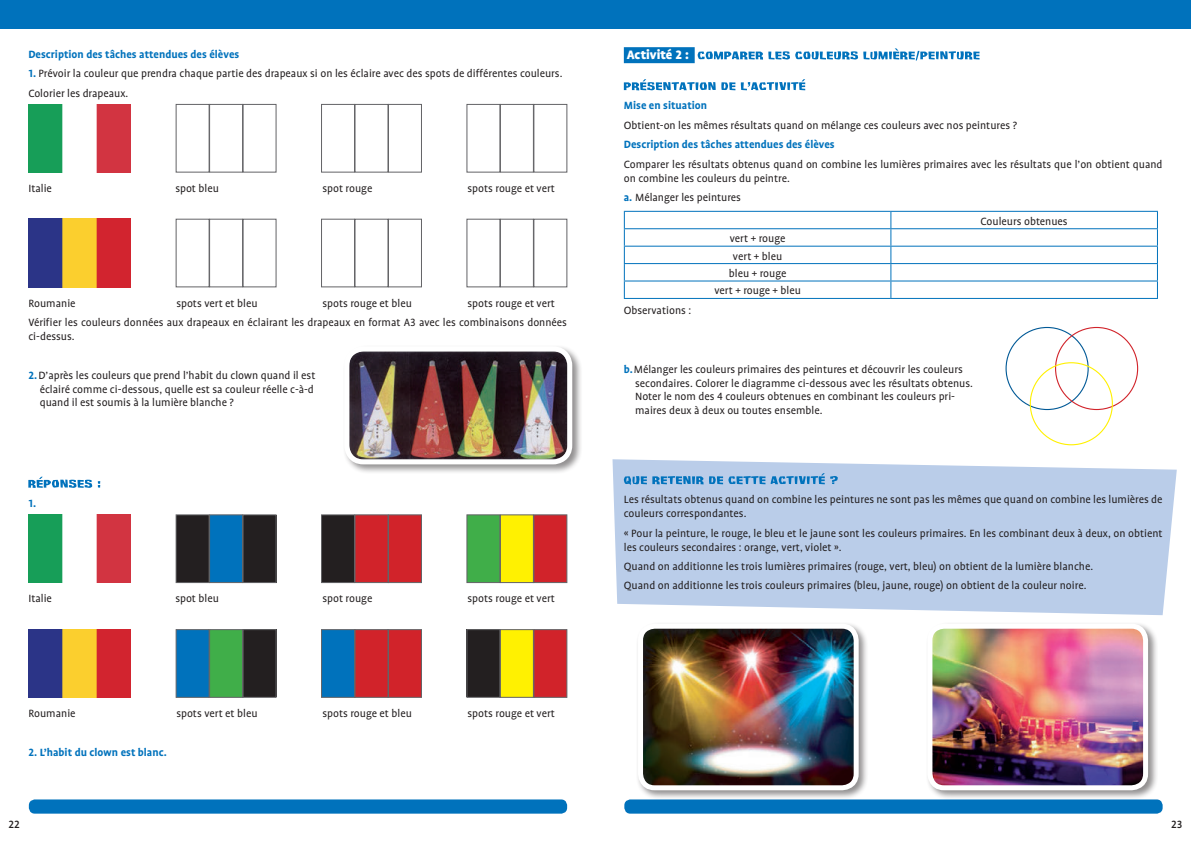
<style>
.page{position:relative;width:1191px;height:842px;background:#fff}
.page>*{position:absolute;margin:0;border:0;box-sizing:border-box;transform-origin:0 0}
.t1{font:900 14px "Profile OT";color:#fff}
.t2{font:12px/13.8px "Profile OT";color:#231f20}
.t3{font:700 12px "Profile OT";color:#0072bc}
.t4{font:500 12px "Profile OT";color:#231f20}
.s1{font-weight:700;color:#0072bc}
</style>
<div class="page">
<svg style="left:612px;top:459px;width:564px;height:156px;background:#c0d1ea"></svg>
<div style="left:29px;top:799px;width:538px;height:15px;background:#0072bc;border-radius:6px"></div>
<div style="left:624px;top:799px;width:538px;height:15px;background:#0072bc;border-radius:6px"></div>
<img style="left:28px;top:104px;width:103px;height:68px">
<div style="left:176px;top:104px;width:33px;height:68px;border:1px solid #636366"></div>
<div style="left:209px;top:104px;width:34px;height:68px;border:1px solid #636366"></div>
<div style="left:321px;top:104px;width:34px;height:68px;border:1px solid #636366"></div>
<div style="left:388px;top:104px;width:34px;height:68px;border:1px solid #636366"></div>
<div style="left:500px;top:104px;width:33px;height:68px;border:1px solid #636366"></div>
<div style="left:533px;top:104px;width:34px;height:68px;border:1px solid #636366"></div>
<img style="left:28px;top:219px;width:103px;height:68px">
<div style="left:176px;top:219px;width:33px;height:68px;border:1px solid #636366"></div>
<div style="left:209px;top:219px;width:34px;height:68px;border:1px solid #636366"></div>
<div style="left:321px;top:219px;width:34px;height:68px;border:1px solid #636366"></div>
<div style="left:388px;top:219px;width:34px;height:68px;border:1px solid #636366"></div>
<div style="left:500px;top:219px;width:33px;height:68px;border:1px solid #636366"></div>
<div style="left:533px;top:219px;width:34px;height:68px;border:1px solid #636366"></div>
<svg style="left:28px;top:477px;width:72px;height:11px"></svg>
<img style="left:28px;top:514px;width:103px;height:69px">
<div style="left:176px;top:515px;width:33px;height:68px;background:#231f20"></div>
<div style="left:176px;top:515px;width:33px;height:68px;border:1px solid #636366"></div>
<div style="left:209px;top:515px;width:34px;height:68px;background:#0072bc;border:1px solid #636366"></div>
<div style="left:243px;top:515px;width:33px;height:68px;background:#231f20"></div>
<div style="left:243px;top:515px;width:33px;height:68px;border:1px solid #636366"></div>
<div style="left:321px;top:515px;width:33px;height:68px;background:#231f20"></div>
<div style="left:321px;top:515px;width:34px;height:68px;border:1px solid #636366"></div>
<div style="left:355px;top:515px;width:33px;height:68px;background:#d1232a;border:1px solid #636366"></div>
<div style="left:388px;top:515px;width:34px;height:68px;background:#d1232a;border:1px solid #636366"></div>
<div style="left:467px;top:515px;width:33px;height:68px;background:#40ae49;border:1px solid #636366"></div>
<div style="left:500px;top:515px;width:33px;height:68px;background:#fff101;border:1px solid #636366"></div>
<div style="left:533px;top:515px;width:34px;height:68px;background:#d1232a;border:1px solid #636366"></div>
<img style="left:28px;top:629px;width:103px;height:69px">
<div style="left:176px;top:629px;width:33px;height:69px;background:#0072bc;border:1px solid #636366"></div>
<div style="left:209px;top:629px;width:34px;height:69px;background:#40ae49;border:1px solid #636366"></div>
<div style="left:243px;top:630px;width:33px;height:67px;background:#231f20"></div>
<div style="left:243px;top:629px;width:33px;height:69px;border:1px solid #636366"></div>
<div style="left:321px;top:629px;width:34px;height:69px;background:#0072bc;border:1px solid #636366"></div>
<div style="left:355px;top:629px;width:33px;height:69px;background:#d1232a;border:1px solid #636366"></div>
<div style="left:388px;top:629px;width:34px;height:69px;background:#d1232a;border:1px solid #636366"></div>
<div style="left:467px;top:630px;width:33px;height:67px;background:#231f20"></div>
<div style="left:467px;top:629px;width:33px;height:69px;border:1px solid #636366"></div>
<div style="left:500px;top:629px;width:33px;height:69px;background:#fff101;border:1px solid #636366"></div>
<div style="left:533px;top:629px;width:34px;height:69px;background:#d1232a;border:1px solid #636366"></div>
<div style="left:0;top:0;width:1191px;height:28px;background:#0072bc"></div>
<div style="left:624px;top:47px;width:70px;height:16px;background:#0072bc"></div>
<svg style="left:697px;top:48px;width:282px;height:13px"></svg>
<svg style="left:624px;top:79px;width:181px;height:11px"></svg>
<hr style="left:624px;top:211px;width:267px;height:1px;background:#0072bc">
<hr style="left:891px;top:211px;width:267px;height:1px;background:#0072bc">
<hr style="left:624px;top:228px;width:267px;height:1px;background:#0072bc">
<hr style="left:891px;top:228px;width:267px;height:1px;background:#0072bc">
<hr style="left:624px;top:246px;width:267px;height:1px;background:#0072bc">
<hr style="left:891px;top:246px;width:267px;height:1px;background:#0072bc">
<hr style="left:624px;top:263px;width:267px;height:1px;background:#0072bc">
<hr style="left:891px;top:263px;width:267px;height:1px;background:#0072bc">
<hr style="left:624px;top:280px;width:267px;height:1px;background:#0072bc">
<svg style="left:624px;top:212px;width:1px;height:86px"></svg>
<hr style="left:891px;top:280px;width:267px;height:1px;background:#0072bc">
<svg style="left:890px;top:212px;width:1px;height:86px"></svg>
<svg style="left:1157px;top:212px;width:1px;height:86px"></svg>
<hr style="left:624px;top:298px;width:267px;height:1px;background:#0072bc">
<hr style="left:891px;top:298px;width:267px;height:1px;background:#0072bc">
<svg style="left:624px;top:473px;width:213px;height:12px;background:#7aadd9"></svg>
<div style="left:925px;top:622px;width:233px;height:178px;background:#231f20;opacity:.5"></div>
<img style="left:930px;top:626px;width:215px;height:162px">
<div style="left:927px;top:624px;width:221px;height:166px;border:5px solid #fff;border-radius:14px"></div>
<div style="left:636px;top:622px;width:232px;height:178px;background:#231f20;opacity:.5"></div>
<img style="left:640px;top:626px;width:216px;height:162px">
<div style="left:638px;top:624px;width:220px;height:166px;border:5px solid #fff;border-radius:14px"></div>
<div style="left:342px;top:344px;width:240px;height:130px;background:#231f20;opacity:.5"></div>
<img style="left:350px;top:352px;width:216px;height:106px">
<div style="left:344px;top:346px;width:228px;height:118px;border:5px solid #fff;border-radius:17px"></div>
<div style="left:1005px;top:327px;width:83px;height:83px;border:1px solid #005996;border-radius:50%"></div>
<div style="left:1055px;top:327px;width:83px;height:83px;border:1px solid #d1232a;border-radius:50%"></div>
<p class="t3" style="left:28px;top:47px;width:212px">Description des tâches attendues des élèves</p>
<p class="t2" style="left:28px;top:64px;width:535px;line-height:19.5px"><span class="s1">1.</span> Prévoir la couleur que prendra chaque partie des drapeaux si on les éclaire avec des spots de différentes couleurs.<br>Colorier les drapeaux.</p>
<p class="t2" style="left:28px;top:181px;width:25px">Italie</p>
<p class="t2" style="left:175px;top:181px;width:45px">spot bleu</p>
<p class="t2" style="left:322px;top:181px;width:51px">spot rouge</p>
<p class="t2" style="left:467px;top:181px;width:89px">spots rouge et vert</p>
<p class="t2" style="left:28px;top:296px;width:49px">Roumanie</p>
<p class="t2" style="left:176px;top:296px;width:83px">spots vert et bleu</p>
<p class="t2" style="left:322px;top:296px;width:91px">spots rouge et bleu</p>
<p class="t2" style="left:28px;top:293px;width:540px;line-height:19.5px;text-indent:439px">spots rouge et vert<br>Vérifier les couleurs données aux drapeaux en éclairant les drapeaux en format A3 avec les combinaisons données</p>
<p class="t2" style="left:28px;top:330px;width:48px">ci-dessus.</p>
<p class="t2" style="left:40px;top:368px;width:277px;text-indent:-11px"><span class="s1">2.</span>D’après les couleurs que prend l’habit du clown quand il est éclairé comme ci-dessous, quelle est sa couleur réelle c-à-d quand il est soumis à la lumière blanche ?</p>
<p class="t3" style="left:28px;top:497px;width:9px">1.</p>
<p class="t2" style="left:28px;top:592px;width:25px">Italie</p>
<p class="t2" style="left:175px;top:592px;width:45px">spot bleu</p>
<p class="t2" style="left:322px;top:592px;width:51px">spot rouge</p>
<p class="t2" style="left:467px;top:592px;width:89px">spots rouge et vert</p>
<p class="t2" style="left:28px;top:707px;width:49px">Roumanie</p>
<p class="t2" style="left:176px;top:707px;width:83px">spots vert et bleu</p>
<p class="t2" style="left:322px;top:707px;width:91px">spots rouge et bleu</p>
<p class="t2" style="left:467px;top:707px;width:89px">spots rouge et vert</p>
<p class="t3" style="left:28px;top:746px;width:140px">2. L’habit du clown est blanc.</p>
<p class="t1" style="left:627px;top:47px;width:64px">Activité 2 :</p>
<p class="t3" style="left:624px;top:99px;width:85px">Mise en situation</p>
<p class="t2" style="left:624px;top:119px;width:394px">Obtient-on les mêmes résultats quand on mélange ces couleurs avec nos peintures ?</p>
<p class="t3" style="left:624px;top:138px;width:212px">Description des tâches attendues des élèves</p>
<p class="t2" style="left:624px;top:158px;width:540px">Comparer les résultats obtenus quand on combine les lumières primaires avec les résultats que l’on obtient quand on combine les couleurs du peintre.</p>
<p class="t2" style="left:624px;top:191px;width:119px"><span class="s1">a.</span> Mélanger les peintures</p>
<p class="t2" style="left:980px;top:214px;width:89px">Couleurs obtenues</p>
<p class="t2" style="left:714px;top:230px;width:88px;line-height:17.4px;text-align:center">vert + rouge<br>vert + bleu<br>bleu + rouge<br>vert + rouge + bleu</p>
<p class="t2" style="left:624px;top:304px;width:69px">Observations :</p>
<p class="t2" style="left:635px;top:362px;width:339px;text-indent:-11px"><span class="s1">b.</span>Mélanger les couleurs primaires des peintures et découvrir les couleurs secondaires. Colorer le diagramme ci-dessous avec les résultats obtenus.<br>Noter le nom des 4 couleurs obtenues en combinant les couleurs pri&shy;maires deux à deux ou toutes ensemble.</p>
<p class="t2" style="left:624px;top:493px;width:540px">Les résultats obtenus quand on combine les peintures ne sont pas les mêmes que quand on combine les lumières de couleurs correspondantes.</p>
<p class="t2" style="left:624px;top:526px;width:540px">« Pour la peinture, le rouge, le bleu et le jaune sont les couleurs primaires. En les combinant deux à deux, on obtient les couleurs secondaires : orange, vert, violet ».</p>
<p class="t2" style="left:624px;top:557px;width:471px;line-height:19.5px">Quand on additionne les trois lumières primaires (rouge, vert, bleu) on obtient de la lumière blanche.<br>Quand on additionne les trois couleurs primaires (bleu, jaune, rouge) on obtient de la couleur noire.</p>
<p class="t4" style="left:8px;top:817px;width:13px">22</p>
<p class="t4" style="left:1171px;top:817px;width:13px">23</p>
</div>
